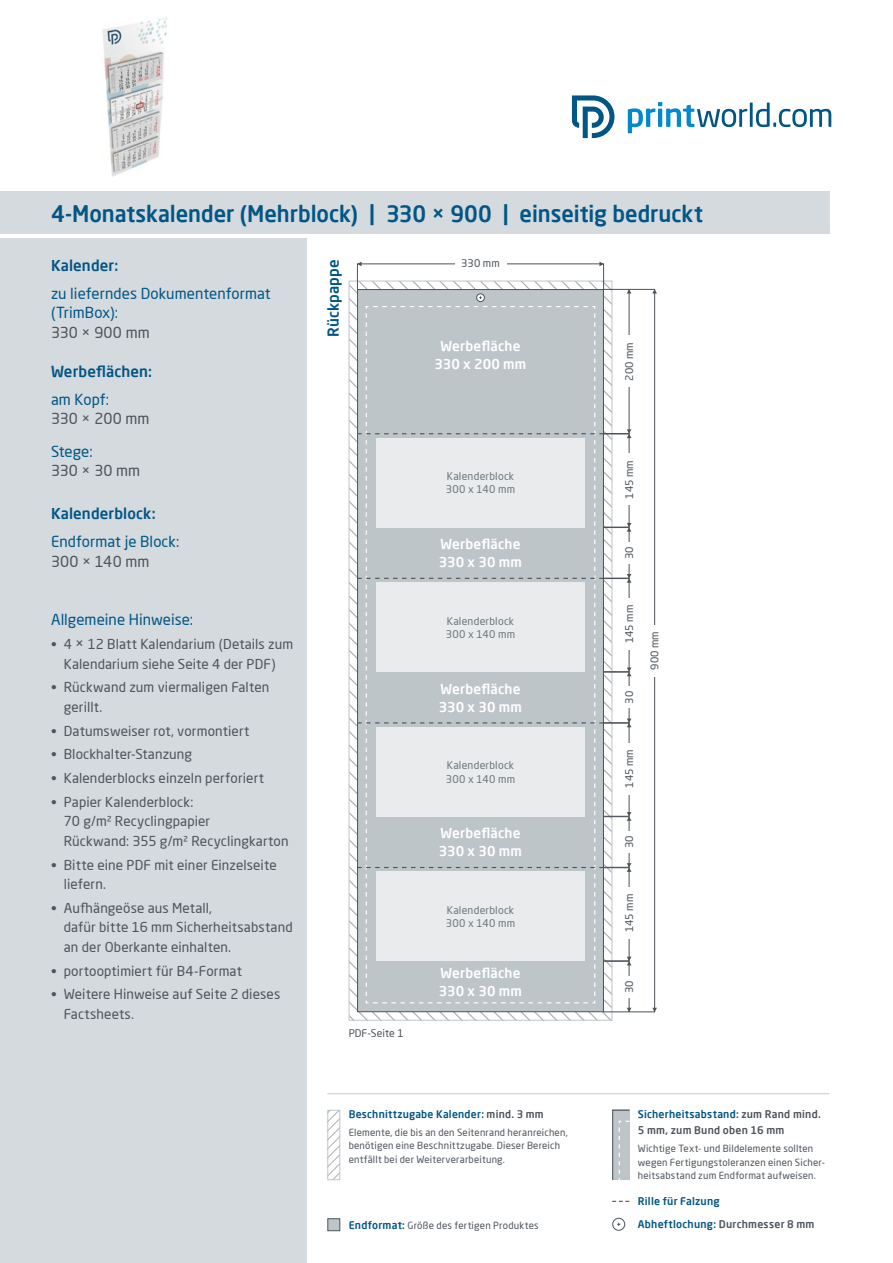
<style>
.page{position:relative;width:893px;height:1263px;background:#fff}
.page>*{position:absolute;margin:0;border:0;box-sizing:border-box;transform-origin:0 0}
.t1{font:500 22.5px "Neo Sans Pro";color:#015685}
.t2{font:15px/19.5px "Neo Sans Pro";letter-spacing:.005em;color:#015685}
.t3{font:500 15px "Neo Sans Pro";letter-spacing:.01em;color:#015685}
.t4{font:15px "Neo Sans Pro";color:#4d545a}
.t5{font:13.5px/19.5px "Neo Sans Pro";letter-spacing:.01em;color:#4d545a}
.t6{font:500 13.5px/18px "Neo Sans Pro";letter-spacing:.015em;color:#fff}
.t7{font:10.5px/13.5px "Neo Sans Pro";letter-spacing:.02em;color:#6e777c}
.t8{font:500 10.5px "Neo Sans Pro";letter-spacing:.025em;color:#015685}
.t9{font:10.5px "Neo Sans Pro";color:#4d545a}
.t10{font:500 10.5px/16.5px "Neo Sans Pro";letter-spacing:.025em;color:#4d545a}
.t11{font:9.75px/13.5px "Neo Sans Pro";letter-spacing:.02em;color:#4d545a}
.s1{font-size:15px}
.s2{color:#4d545a}
.s3{font-weight:500;font-size:10.5px;color:#015685}
.s4{color:#015685}
</style>
<div class="page">
<svg style="left:329px;top:1112px;width:9px;height:66px"></svg>
<div style="left:327px;top:1110px;width:13px;height:70px;border:1px solid #bec5c9"></div>
<svg style="left:612px;top:1109px;width:18px;height:71px"></svg>
<div style="left:612px;top:1218px;width:13px;height:13px;border:1px solid #4d545a;border-radius:50%"></div>
<hr style="left:327px;top:1093px;width:502px;height:1px;background:#d4dade">
<svg style="left:628px;top:102px;width:203px;height:31px"></svg>
<svg style="left:572px;top:96px;width:42px;height:42px"></svg>
<div style="left:0;top:238px;width:306px;height:1025px;background:#d4dade"></div>
<div style="left:0;top:191px;width:829px;height:43px;background:#d4dade"></div>
<div style="left:327px;top:1218px;width:13px;height:13px;background:#bec5c9;border:1px solid #4d545a"></div>
<svg style="left:612px;top:1201px;width:17px;height:1px"></svg>
<div style="left:629px;top:289px;width:26px;height:723px;border:1px solid #4d545a"></div>
<div style="left:604px;top:578px;width:25px;height:94px;border:1px solid #4d545a"></div>
<div style="left:604px;top:867px;width:25px;height:94px;border:1px solid #4d545a"></div>
<div style="left:604px;top:672px;width:25px;height:51px;border:1px solid #4d545a"></div>
<div style="left:604px;top:961px;width:25px;height:51px;border:1px solid #4d545a"></div>
<svg style="left:627px;top:289px;width:4px;height:4px"></svg>
<svg style="left:652px;top:289px;width:5px;height:4px"></svg>
<svg style="left:627px;top:429px;width:4px;height:9px"></svg>
<svg style="left:627px;top:523px;width:4px;height:9px"></svg>
<svg style="left:627px;top:667px;width:4px;height:9px"></svg>
<svg style="left:627px;top:812px;width:4px;height:9px"></svg>
<svg style="left:627px;top:957px;width:4px;height:8px"></svg>
<svg style="left:627px;top:574px;width:4px;height:9px"></svg>
<svg style="left:627px;top:718px;width:4px;height:9px"></svg>
<svg style="left:627px;top:863px;width:4px;height:9px"></svg>
<svg style="left:627px;top:1008px;width:4px;height:4px"></svg>
<div style="left:625px;top:336px;width:9px;height:51px;background:#fff"></div>
<div style="left:651px;top:625px;width:8px;height:51px;background:#fff"></div>
<div style="left:625px;top:454px;width:9px;height:51px;background:#fff"></div>
<div style="left:625px;top:598px;width:9px;height:51px;background:#fff"></div>
<div style="left:625px;top:743px;width:9px;height:51px;background:#fff"></div>
<div style="left:625px;top:888px;width:9px;height:51px;background:#fff"></div>
<div style="left:625px;top:542px;width:9px;height:21px;background:#fff"></div>
<div style="left:625px;top:687px;width:9px;height:21px;background:#fff"></div>
<div style="left:625px;top:831px;width:9px;height:22px;background:#fff"></div>
<div style="left:625px;top:976px;width:9px;height:21px;background:#fff"></div>
<svg style="left:357px;top:262px;width:5px;height:4px"></svg>
<svg style="left:599px;top:262px;width:5px;height:4px"></svg>
<svg style="left:652px;top:1008px;width:5px;height:4px"></svg>
<svg style="left:349px;top:281px;width:263px;height:739px;background:#c2c9cc"></svg>
<div style="left:376px;top:438px;width:209px;height:89px;background:#e9ebed"></div>
<div style="left:376px;top:583px;width:209px;height:89px;background:#e9ebed"></div>
<div style="left:376px;top:727px;width:209px;height:89px;background:#e9ebed"></div>
<div style="left:376px;top:872px;width:209px;height:89px;background:#e9ebed"></div>
<img style="left:102px;top:17px;width:66px;height:160px">
<h1 class="t1" style="left:51px;top:200px;width:653px">4-Monatskalender (Mehrblock) | 330 × 900 | einseitig bedruckt</h1>
<p class="t3" style="left:324px;top:337px;width:79px;rotate:-90deg">Rückpappe</p>
<p class="t9" style="left:623px;top:381px;width:40px;rotate:-90deg">200 mm</p>
<p class="t3" style="left:51px;top:256px;width:69px">Kalender:</p>
<p class="t2" style="left:51px;top:283px;width:221px">zu lieferndes Dokumentenformat (TrimBox):</p>
<p class="t4" style="left:51px;top:323px;width:100px">330 × 900 mm</p>
<p class="t3" style="left:51px;top:362px;width:103px">Werbeflächen:</p>
<p class="t2" style="left:51px;top:389px;width:60px">am Kopf:</p>
<p class="t4" style="left:51px;top:410px;width:100px">330 × 200 mm</p>
<p class="t2" style="left:51px;top:441px;width:43px">Stege:</p>
<p class="t4" style="left:51px;top:461px;width:91px">330 × 30 mm</p>
<p class="t3" style="left:51px;top:504px;width:106px">Kalenderblock:</p>
<p class="t2" style="left:51px;top:532px;width:130px">Endformat je Block:</p>
<p class="t4" style="left:51px;top:552px;width:100px">300 × 140 mm</p>
<p class="t9" style="left:461px;top:257px;width:40px">330 mm</p>
<p class="t6" style="left:435px;top:337px;width:93px;text-align:center">Werbefläche<br>330 x 200 mm</p>
<p class="t9" style="left:623px;top:499px;width:40px;rotate:-90deg">145 mm</p>
<p class="t7" style="left:446px;top:469px;width:71px">Kalenderblock<br>300 x 140 mm</p>
<p class="t6" style="left:439px;top:535px;width:85px">Werbefläche<br>330 x 30 mm</p>
<p class="t9" style="left:623px;top:559px;width:14px;rotate:-90deg">30</p>
<p class="t2" style="left:51px;top:610px;width:144px">Allgemeine Hinweise:</p>
<p class="t5" style="left:51px;top:634px;width:244px;text-align:center">• 4 <span class="s1">×</span> 12 Blatt Kalendarium (Details zum<br>Kalendarium siehe Seite 4 der PDF)</p>
<p class="t5" style="left:64px;top:677px;width:207px;text-indent:-13px">• Rückwand zum viermaligen Falten gerillt.</p>
<p class="t5" style="left:51px;top:721px;width:200px">• Datumsweiser rot, vormontiert</p>
<p class="t5" style="left:51px;top:744px;width:143px">• Blockhalter-Stanzung</p>
<p class="t5" style="left:51px;top:768px;width:214px">• Kalenderblocks einzeln perforiert</p>
<p class="t5" style="left:64px;top:792px;width:226px;text-indent:-13px">• Papier Kalenderblock:<br>70 g/m² Recyclingpapier<br>Rückwand: 355 g/m² Recyclingkarton</p>
<p class="t5" style="left:64px;top:855px;width:214px;text-indent:-13px">• Bitte eine PDF mit einer Einzelseite liefern.</p>
<p class="t5" style="left:64px;top:898px;width:230px;text-indent:-13px">• Aufhängeöse aus Metall,<br>dafür bitte 16 mm Sicherheitsabstand an der Oberkante einhalten.</p>
<p class="t5" style="left:51px;top:961px;width:192px">• portooptimiert für B4-Format</p>
<p class="t5" style="left:64px;top:984px;width:218px;text-indent:-13px">• Weitere Hinweise auf Seite 2 dieses<br>Factsheets.</p>
<p class="t7" style="left:446px;top:614px;width:71px">Kalenderblock<br>300 x 140 mm</p>
<p class="t6" style="left:439px;top:679px;width:85px">Werbefläche<br>330 x 30 mm</p>
<p class="t7" style="left:446px;top:758px;width:71px">Kalenderblock<br>300 x 140 mm</p>
<p class="t6" style="left:439px;top:824px;width:85px">Werbefläche<br>330 x 30 mm</p>
<p class="t7" style="left:446px;top:903px;width:71px">Kalenderblock<br>300 x 140 mm</p>
<p class="t9" style="left:349px;top:1027px;width:57px">PDF-Seite 1</p>
<p class="t6" style="left:439px;top:964px;width:85px">Werbefläche<br>330 x 30 mm</p>
<p class="t8" style="left:349px;top:1107px;width:196px">Beschnittzugabe Kalender: <span class="s2">mind. 3 mm</span></p>
<p class="t11" style="left:349px;top:1125px;width:221px">Elemente, die bis an den Seitenrand heranreichen, benötigen eine Beschnittzugabe. Dieser Bereich entfällt bei der Weiterverarbeitung.</p>
<p class="t11" style="left:349px;top:1218px;width:192px"><span class="s3">Endformat:</span> Größe des fertigen Produktes</p>
<p class="t9" style="left:623px;top:643px;width:40px;rotate:-90deg">145 mm</p>
<p class="t9" style="left:623px;top:704px;width:14px;rotate:-90deg">30</p>
<p class="t9" style="left:648px;top:670px;width:40px;rotate:-90deg">900 mm</p>
<p class="t9" style="left:623px;top:788px;width:40px;rotate:-90deg">145 mm</p>
<p class="t9" style="left:623px;top:848px;width:14px;rotate:-90deg">30</p>
<p class="t9" style="left:623px;top:932px;width:40px;rotate:-90deg">145 mm</p>
<p class="t9" style="left:623px;top:993px;width:14px;rotate:-90deg">30</p>
<p class="t10" style="left:638px;top:1105px;width:184px"><span class="s4">Sicherheitsabstand:</span> zum Rand mind.<br>5 mm, zum Bund oben 16 mm</p>
<p class="t11" style="left:638px;top:1142px;width:189px">Wichtige Text- und Bildelemente sollten wegen Fertigungstoleranzen einen Sicher&shy;heitsabstand zum Endformat aufweisen.</p>
<p class="t8" style="left:638px;top:1194px;width:83px">Rille für Falzung</p>
<p class="t8" style="left:638px;top:1217px;width:178px">Abheftlochung: <span class="s2">Durchmesser 8 mm</span></p>
</div>
